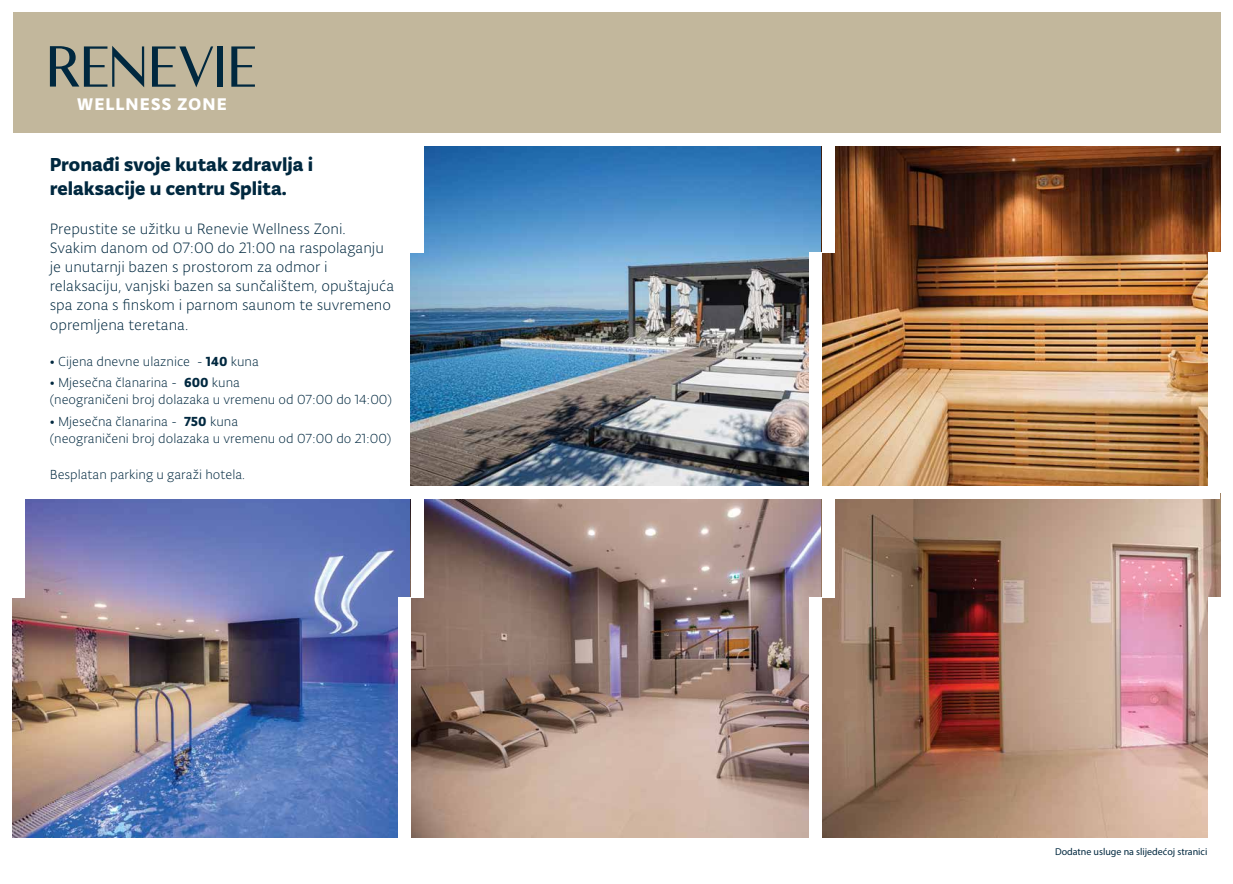
<style>
.page{position:relative;width:1233px;height:884px;background:#fff}
.page>*{position:absolute;margin:0;border:0;box-sizing:border-box;transform-origin:0 0}
.t1{font:20px/24px "Typonine Sans Std Bld";color:#00283f}
.t2{font:18px "Typonine Sans Std Bld";letter-spacing:.065em;color:#fff}
.t3{font:300 16px/19.2px "Typonine Sans Std";color:#00283f}
.t4{font:300 14px/16.8px "Typonine Sans Std";color:#00283f}
.t5{font:10px "Myriad Pro";color:#00283f}
.s1{font-family:"Typonine Sans Std Bld";font-weight:400}
</style>
<div class="page">
<div style="left:12px;top:12px;width:1208px;height:121px;background:#c2b79c"></div>
<svg style="left:50px;top:46px;width:94px;height:41px"></svg>
<svg style="left:152px;top:46px;width:61px;height:41px"></svg>
<div style="left:217px;top:46px;width:6px;height:41px;background:#00283f"></div>
<svg style="left:231px;top:46px;width:24px;height:41px"></svg>
<img style="left:12px;top:499px;width:1208px;height:339px">
<img style="left:411px;top:147px;width:809px;height:339px">
<div style="left:9px;top:492px;width:16px;height:106px;background:#fff"></div>
<div style="left:398px;top:598px;width:13px;height:240px;background:#fff"></div>
<div style="left:411px;top:492px;width:12px;height:106px;background:#fff"></div>
<div style="left:809px;top:598px;width:13px;height:240px;background:#fff"></div>
<div style="left:822px;top:492px;width:12px;height:106px;background:#fff"></div>
<div style="left:405px;top:142px;width:18px;height:110px;background:#fff"></div>
<div style="left:809px;top:252px;width:13px;height:240px;background:#fff"></div>
<div style="left:822px;top:142px;width:12px;height:110px;background:#fff"></div>
<div style="left:1208px;top:598px;width:17px;height:240px;background:#fff"></div>
<div style="left:1208px;top:252px;width:17px;height:240px;background:#fff"></div>
<p class="t2" style="left:77px;top:93px;width:151px">WELLNESS ZONE</p>
<p class="t1" style="left:50px;top:153px;width:265px">Pronađi svoje kutak zdravlja i relaksacije u centru Splita.</p>
<p class="t3" style="left:50px;top:219px;width:346px">Prepustite se užitku u Renevie Wellness Zoni.<br>Svakim danom od 07:00 do 21:00 na raspolaganju je unutarnji bazen s prostorom za odmor i relaksaciju, vanjski bazen sa sunčalištem, opuštajuća spa zona s finskom i parnom saunom te suvremeno opremljena teretana.</p>
<p class="t4" style="left:50px;top:353px;width:211px">• Cijena dnevne ulaznice - <span class="s1">140</span> kuna</p>
<p class="t4" style="left:50px;top:374px;width:344px">• Mjesečna članarina - <span class="s1">600</span> kuna<br>(neograničeni broj dolazaka u vremenu od 07:00 do 14:00)</p>
<p class="t4" style="left:50px;top:413px;width:343px">• Mjesečna članarina - <span class="s1">750</span> kuna<br>(neograničeni broj dolazaka u vremenu od 07:00 do 21:00)</p>
<p class="t4" style="left:50px;top:466px;width:197px">Besplatan parking u garaži hotela.</p>
<p class="t5" style="left:1055px;top:845px;width:154px">Dodatne usluge na slijedećoj stranici</p>
</div>
